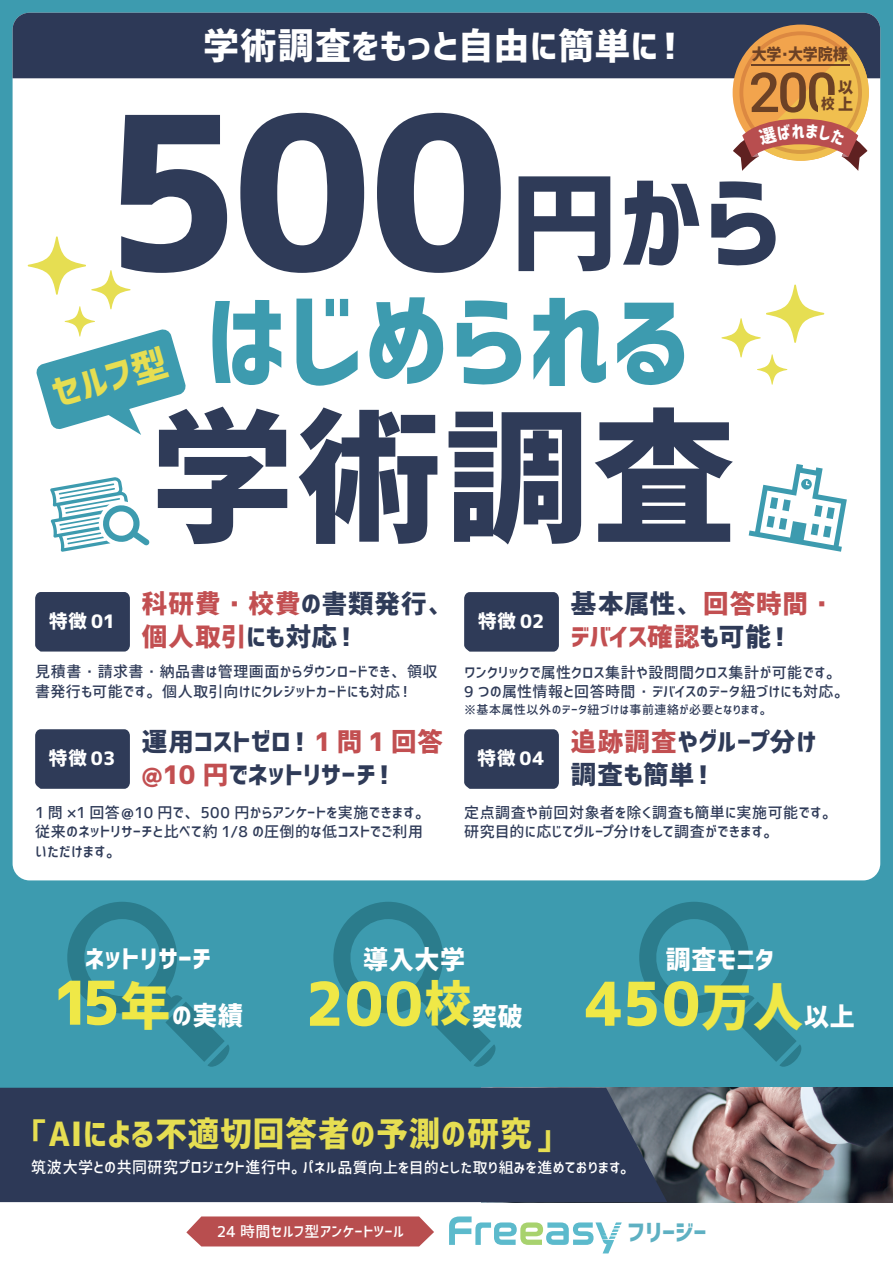
<style>
.page{position:relative;width:893px;height:1263px;background:#fff}
.page>*{position:absolute;margin:0;border:0;box-sizing:border-box;transform-origin:0 0}
.t1{font:213.45px "Corporate Logo Bold";color:#2f3b58}
.t2{font:143.55px "Corporate Logo Bold";color:#2f3b58}
.t3{font:106.65px "Corporate Logo Bold";color:#3d9baf}
.t4{font:60.3px "Corporate Logo Bold";letter-spacing:.025em;color:#efe847}
.t5{font:36px "Corporate Logo Bold";letter-spacing:.015em;color:#fff}
.t6{font:36px "Corporate Logo Bold";color:#e6de52}
.t7{font:33.45px "Corporate Logo Bold";letter-spacing:.025em;color:#e6de52;scale:.94 1}
.t8{font:25.65px "Corporate Logo Bold";letter-spacing:.025em;color:#fff}
.t9{font:25.5px/33px "Corporate Logo Bold";letter-spacing:.02em;color:#2f3b58}
.t10{font:25.5px/33px "Corporate Logo Bold";letter-spacing:.02em;color:#c24f51}
.t11{font:23.85px "Corporate Logo Bold";color:#5eb0c2}
.t12{font:18.45px "Corporate Logo Bold";letter-spacing:.05em;color:#fff}
.t13{font:15.9px/16.5px "Corporate Logo Bold";letter-spacing:-.01em;color:#6c4125;scale:.94 1}
.t14{font:15px/19.5px "Corporate Logo Medium";letter-spacing:.015em;color:#2f3b58}
.t15{font:15px "Corporate Logo Medium";letter-spacing:.01em;color:#fff}
.t16{font:14.25px "Corporate Logo Bold";color:#6c4125;scale:.94 1}
.t17{font:12px "Corporate Logo Medium";letter-spacing:.03em;color:#2f3b58}
.s1{font-size:106.65px}
.s2{color:#c24f51}
.s3{color:#2f3b58}
.s4{font-size:60.3px;color:#efe847}
.s5{font-size:51.3px;color:#efe847}
.s6{font-size:48px}
.s7{font-size:25.65px;color:#fff}
.s8{font-size:51.3px}
.s9{font-size:28.65px}
.s10{font-size:15.9px}
</style>
<div class="page">
<div style="left:0;top:0;width:893px;height:1190px;background:#3d9baf"></div>
<div style="left:13px;top:13px;width:867px;height:867px;background:#fff;border-radius:17px"></div>
<svg style="left:639px;top:902px;width:163px;height:165px"></svg>
<svg style="left:333px;top:902px;width:163px;height:165px"></svg>
<svg style="left:67px;top:902px;width:163px;height:165px"></svg>
<div style="left:13px;top:13px;width:867px;height:65px;background:#2d3957"></div>
<div style="left:35px;top:592px;width:95px;height:59px;background:#2f3b58"></div>
<div style="left:464px;top:592px;width:95px;height:60px;background:#2f3b58"></div>
<div style="left:35px;top:729px;width:95px;height:60px;background:#2f3b58"></div>
<div style="left:464px;top:729px;width:95px;height:60px;background:#2f3b58"></div>
<svg style="left:749px;top:464px;width:98px;height:88px"></svg>
<svg style="left:50px;top:477px;width:100px;height:75px"></svg>
<svg style="left:721px;top:285px;width:103px;height:100px"></svg>
<svg style="left:28px;top:236px;width:158px;height:199px"></svg>
<svg style="left:186px;top:1216px;width:248px;height:30px;background:#bd5b5c"></svg>
<svg style="left:449px;top:1216px;width:173px;height:37px"></svg>
<img style="left:667px;top:1088px;width:226px;height:114px">
<div style="left:0;top:1088px;width:667px;height:114px;background:#2d3957"></div>
<svg style="left:733px;top:31px;width:136px;height:140px;background:#ca925f"></svg>
<h3 class="t5" style="left:203px;top:21px;width:486px">学術調査をもっと自由に簡単に！</h3>
<p class="t13" style="left:752px;top:45px;width:104px">大学・大学院様</p>
<p class="t13" style="left:838px;top:79px;width:17px">以上</p>
<p class="t16" style="left:821px;top:94px;width:16px">校</p>
<h1 class="t1" style="left:102px;top:47px;width:682px">500<span class="s1">円から</span></h1>
<h3 class="t3" style="left:205px;top:268px;width:488px">はじめられる</h3>
<h3 class="t6" style="left:46px;top:370px;width:120px;rotate:-16deg">セルフ型</h3>
<h2 class="t2" style="left:151px;top:380px;width:587px">学術調査</h2>
<h3 class="t9" style="left:142px;top:586px;width:313px"><span class="s2">科研費・校費</span>の書類発行、<span class="s2">個人取引</span>にも対応！</h3>
<p class="t12" style="left:49px;top:608px;width:68px">特徴 01</p>
<p class="t14" style="left:35px;top:662px;width:404px">見積書・請求書・納品書は管理画面からダウンロードでき、領収書発行も可能です。個人取引向けにクレジットカードにも対応！</p>
<h3 class="t9" style="left:142px;top:724px;width:303px">運用コストゼロ！<span class="s2">1 問 1 回答@10 円</span>でネットリサーチ！</h3>
<p class="t12" style="left:49px;top:745px;width:68px">特徴 03</p>
<p class="t14" style="left:35px;top:802px;width:396px">1 問 ×1 回答＠10 円で、500 円からアンケートを実施できます。従来のネットリサーチと比べて約 1/8 の圧倒的な低コストでご利用いただけます。</p>
<h3 class="t10" style="left:571px;top:586px;width:265px"><span class="s3">基本属性、</span>回答時間・デバイス確認<span class="s3">も可能！</span></h3>
<p class="t12" style="left:478px;top:609px;width:68px">特徴 02</p>
<p class="t14" style="left:464px;top:662px;width:386px">ワンクリックで属性クロス集計や設問間クロス集計が可能です。<br>9 つの属性情報と回答時間・デバイスのデータ紐づけにも対応。</p>
<p class="t17" style="left:464px;top:702px;width:309px">※基本属性以外のデータ紐づけは事前連絡が必要となります。</p>
<h3 class="t9" style="left:571px;top:724px;width:247px"><span class="s2">追跡調査</span>やグループ分け調査も簡単！</h3>
<p class="t12" style="left:478px;top:745px;width:68px">特徴 04</p>
<p class="t14" style="left:464px;top:802px;width:374px">定点調査や前回対象者を除く調査も簡単に実施可能です。研究目的に応じてグループ分けをして調査ができます。</p>
<h3 class="t8" style="left:85px;top:941px;width:127px">ネットリサーチ</h3>
<h3 class="t8" style="left:53px;top:998px;width:192px"><span class="s4">15</span><span class="s5">年</span>の実績</h3>
<h3 class="t8" style="left:363px;top:942px;width:103px">導入大学</h3>
<h3 class="t4" style="left:305px;top:962px;width:219px">200<span class="s6">校</span><span class="s7">突破</span></h3>
<h3 class="t8" style="left:666px;top:942px;width:110px">調査モニタ</h3>
<h3 class="t4" style="left:585px;top:962px;width:271px">450<span class="s8">万人</span><span class="s7">以上</span></h3>
<h3 class="t7" style="left:20px;top:1111px;width:580px"><span class="s9">「</span>AIによる不適切回答者の予測の研究<sub>」</sub></h3>
<p class="t15" style="left:31px;top:1157px;width:605px"><span class="s10">筑波大学との共同研究プロジェクト進行中</span>。パネル品質向上を目的とした取り組みを進めております。</p>
<p class="t15" style="left:217px;top:1222px;width:189px">24 時間セルフ型アンケートツール</p>
<h3 class="t11" style="left:628px;top:1216px;width:81px">フリージー</h3>
</div>
